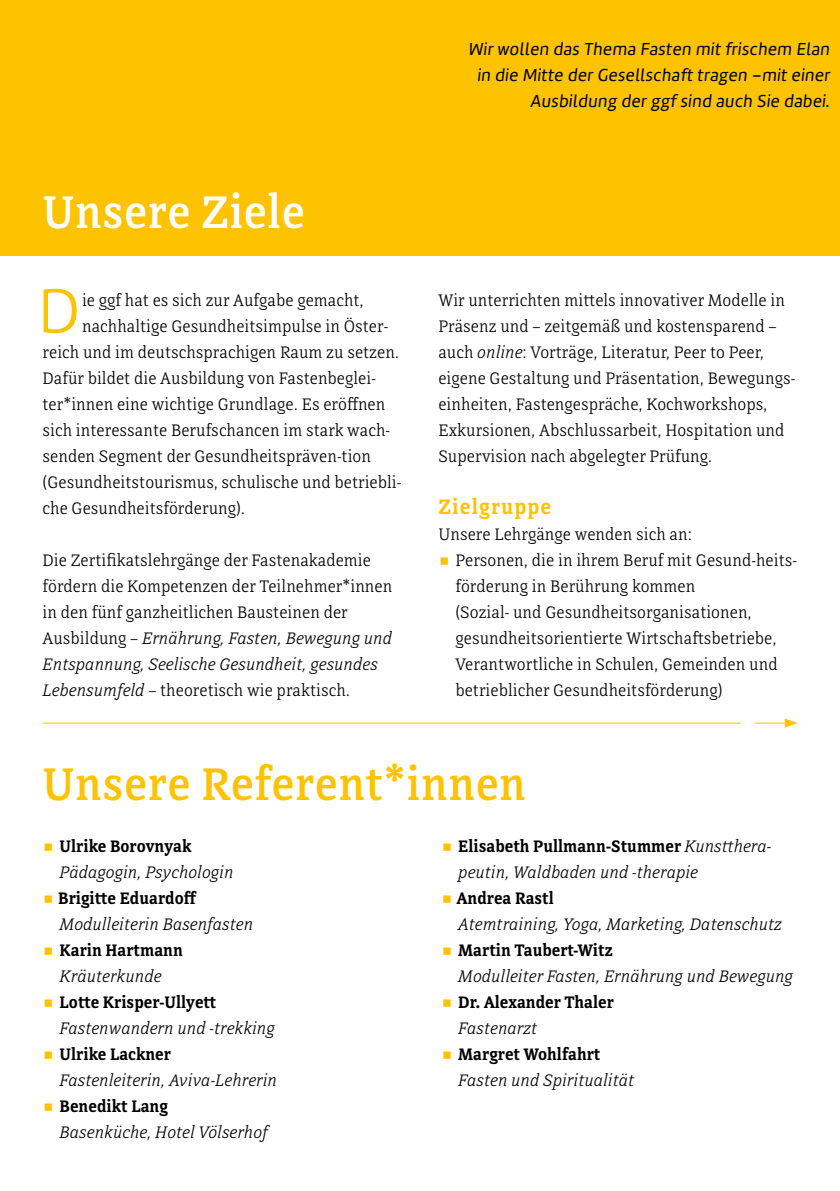
<style>
.page{position:relative;width:840px;height:1191px;background:#fff}
.page>*{position:absolute;margin:0;border:0;box-sizing:border-box;transform-origin:0 0}
.t1{font:300 65.2px "Amelia";color:#fdc300}
.t2{font:500 48px "Directa Serif";letter-spacing:.01em;color:#fdc300}
.t3{font:500 48px "Directa Serif";letter-spacing:.01em;color:#fff}
.t4{font:600 22px "Directa Serif";letter-spacing:.05em;color:#fdc300}
.t5{font:18px/26px "Amelia Oblicua";letter-spacing:.025em;color:#000;text-align:right}
.t6{font:300 17.6px/26px "Directa Serif";color:#000}
.t7{font:italic 300 17.6px/26px "Directa Serif";color:#000}
.t8{font:600 17.6px "Directa Serif";color:#000}
.s1{font-style:italic}
.s2{font-weight:600;font-style:normal}
</style>
<div class="page">
<div style="left:0;top:0;width:839px;height:255px;background:#fdc300"></div>
<hr style="left:754px;top:722px;width:33px;height:1px;background:#fdc300">
<svg style="left:784px;top:718px;width:13px;height:9px"></svg>
<hr style="left:43px;top:722px;width:697px;height:1px;background:#fdc300">
<h2 class="t3" style="left:43px;top:183px;width:263px">Unsere Ziele</h2>
<h1 class="t1" style="left:38px;top:274px;width:44px">D</h1>
<p class="t6" style="left:82px;top:287px;width:283px">ie ggf hat es sich zur Aufgabe gemacht,</p>
<p class="t6" style="left:82px;top:313px;width:307px">nachhaltige Gesundheitsimpulse in Öster-</p>
<p class="t6" style="left:43px;top:339px;width:358px">reich und im deutschsprachigen Raum zu setzen.</p>
<p class="t6" style="left:43px;top:365px;width:335px">Dafür bildet die Ausbildung von Fastenbeglei-</p>
<p class="t6" style="left:43px;top:391px;width:344px">ter*innen eine wichtige Grundlage. Es eröffnen</p>
<p class="t6" style="left:43px;top:417px;width:349px">sich interessante Berufschancen im stark wach-</p>
<p class="t6" style="left:43px;top:443px;width:330px">senden Segment der Gesundheitspräven-tion</p>
<p class="t6" style="left:43px;top:469px;width:360px">(Gesundheitstourismus, schulische und betriebli-</p>
<p class="t6" style="left:43px;top:495px;width:204px">che Gesundheitsförderung).</p>
<p class="t6" style="left:43px;top:547px;width:351px">Die Zertifikatslehrgänge der Fastenakademie fördern die Kompetenzen der Teilnehmer*innen in den fünf ganzheitlichen Bausteinen der Ausbildung – <span class="s1">Ernährung, Fasten, Bewegung und Entspannung, Seelische Gesundheit, gesundes Lebensumfeld</span> – theoretisch wie praktisch.</p>
<p class="t5" style="left:468px;top:36px;width:363px">Wir wollen das Thema Fasten mit frischem Elan in die Mitte der Gesellschaft tragen –mit einer<br>Ausbildung der ggf sind auch Sie dabei.</p>
<p class="t6" style="left:438px;top:287px;width:358px">Wir unterrichten mittels innovativer Modelle in Präsenz und – zeitgemäß und kostensparend – auch <span class="s1">online</span>: Vorträge, Literatur, Peer to Peer, eigene Gestaltung und Präsentation, Bewegungs&shy;einheiten, Fastengespräche, Kochworkshops, Exkursionen, Abschlussarbeit, Hospitation und Supervision nach abgelegter Prüfung.</p>
<p class="t4" style="left:438px;top:493px;width:114px">Zielgruppe</p>
<p class="t6" style="left:455px;top:521px;width:343px;text-indent:-17px">Unsere Lehrgänge wenden sich an:<br>Personen, die in ihrem Beruf mit Gesund-heits&shy;förderung in Berührung kommen<br>(Sozial- und Gesundheitsorganisationen, gesundheitsorientierte Wirtschaftsbetriebe, Verantwortliche in Schulen, Gemeinden und betrieblicher Gesundheitsförderung)</p>
<h2 class="t2" style="left:43px;top:755px;width:485px">Unsere Referent*innen</h2>
<p class="t8" style="left:60px;top:835px;width:133px">Ulrike Borovnyak</p>
<p class="t7" style="left:60px;top:859px;width:175px">Pädagogin, Psychologin</p>
<p class="t8" style="left:58px;top:887px;width:140px">Brigitte Eduardoff</p>
<p class="t7" style="left:60px;top:911px;width:195px">Modulleiterin Basenfasten</p>
<p class="t8" style="left:60px;top:939px;width:125px">Karin Hartmann</p>
<p class="t7" style="left:60px;top:963px;width:103px">Kräuterkunde</p>
<p class="t8" style="left:60px;top:991px;width:158px">Lotte Krisper-Ullyett</p>
<p class="t7" style="left:60px;top:1015px;width:217px">Fastenwandern und -trekking</p>
<p class="t8" style="left:60px;top:1043px;width:113px">Ulrike Lackner</p>
<p class="t7" style="left:60px;top:1067px;width:219px">Fastenleiterin, Aviva-Lehrerin</p>
<p class="t8" style="left:60px;top:1095px;width:110px">Benedikt Lang</p>
<p class="t7" style="left:60px;top:1119px;width:210px">Basenküche, Hotel Völserhof</p>
<p class="t7" style="left:458px;top:833px;width:314px"><span class="s2">Elisabeth Pullmann-Stummer</span> Kunstthera&shy;peutin, Waldbaden und -therapie</p>
<p class="t8" style="left:456px;top:887px;width:98px">Andrea Rastl</p>
<p class="t7" style="left:458px;top:911px;width:325px">Atemtraining, Yoga, Marketing, Datenschutz</p>
<p class="t8" style="left:458px;top:939px;width:156px">Martin Taubert-Witz</p>
<p class="t7" style="left:458px;top:963px;width:336px">Modulleiter Fasten, Ernährung und Bewegung</p>
<p class="t8" style="left:458px;top:991px;width:157px">Dr. Alexander Thaler</p>
<p class="t7" style="left:458px;top:1015px;width:80px">Fastenarzt</p>
<p class="t8" style="left:458px;top:1043px;width:144px">Margret Wohlfahrt</p>
<p class="t7" style="left:458px;top:1067px;width:177px">Fasten und Spiritualität</p>
</div>
